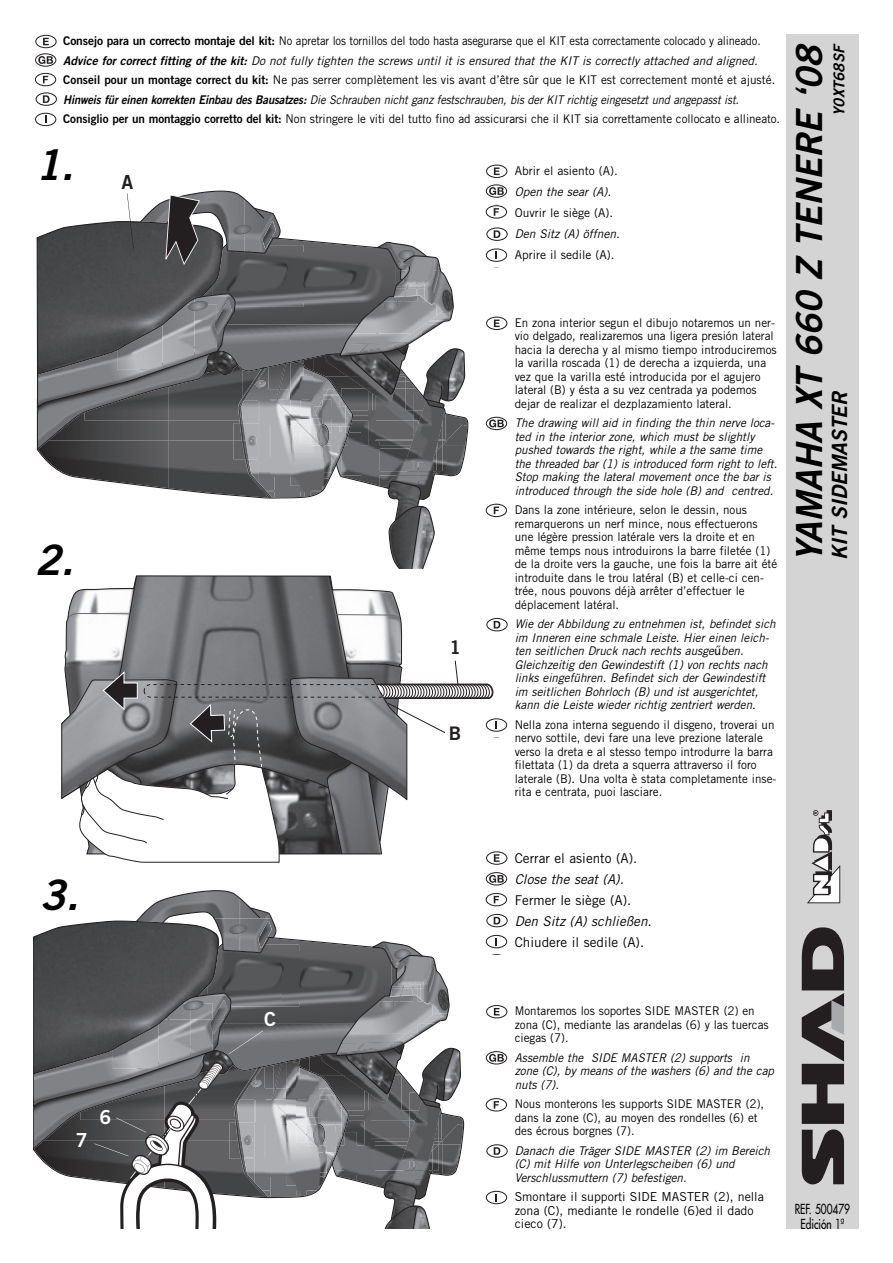
<style>
.page{position:relative;width:893px;height:1263px;background:#fff}
.page>*{position:absolute;margin:0;border:0;box-sizing:border-box;transform-origin:0 0}
.t1{font:italic 42px "Trade Gothic Bold Two";color:#000}
.t2{font:italic 36px "Trade Gothic Bold Two";color:#000}
.t3{font:italic 21px "Trade Gothic Bold Two";color:#000}
.t4{font:19.35px "Trade Gothic Bold Two";color:#fff}
.t5{font:19.35px "Trade Gothic Bold Two";color:#231f20}
.t6{font:18.75px "Trade Gothic Bold Two";color:#231f20}
.t7{font:italic 15px "Trade Gothic Bold Two";color:#000}
.t8{font:13.5px "Trade Gothic";color:#000}
.t9{font:italic 13.5px "Trade Gothic";color:#000}
.t10{font:13.5px/15px "Futura";color:#000;text-align:center;scale:.75 1}
.t11{font:12.45px/13.5px "Trade Gothic";color:#000}
.t12{font:12px/13.5px "Trade Gothic";color:#000}
.t13{font:italic 12px/13.5px "Trade Gothic";color:#000}
.t14{font:12px/19.5px "Trade Gothic";color:#000;scale:.93 1}
.s1{font-family:"Trade Gothic Bold Two"}
.s2{font-family:"Trade Gothic Bold Two";font-style:italic}
.s3{font-style:italic}
.s4{font-family:"Lucida Grande";font-style:normal}
</style>
<div class="page">
<svg style="left:37px;top:191px;width:431px;height:309px"></svg>
<div style="left:786px;top:35px;width:73px;height:1194px;background:#d4d4d4"></div>
<svg style="left:486px;top:165px;width:21px;height:13px"></svg>
<svg style="left:494px;top:168px;width:6px;height:7px"></svg>
<svg style="left:486px;top:184px;width:21px;height:14px"></svg>
<svg style="left:489px;top:187px;width:15px;height:8px"></svg>
<svg style="left:486px;top:205px;width:21px;height:14px"></svg>
<svg style="left:494px;top:208px;width:5px;height:8px"></svg>
<svg style="left:486px;top:227px;width:22px;height:14px"></svg>
<svg style="left:494px;top:230px;width:6px;height:8px"></svg>
<svg style="left:486px;top:248px;width:21px;height:14px"></svg>
<svg style="left:486px;top:317px;width:21px;height:13px"></svg>
<svg style="left:494px;top:320px;width:6px;height:7px"></svg>
<svg style="left:486px;top:417px;width:21px;height:13px"></svg>
<svg style="left:489px;top:419px;width:15px;height:8px"></svg>
<svg style="left:486px;top:504px;width:21px;height:13px"></svg>
<svg style="left:34px;top:890px;width:430px;height:339px"></svg>
<svg style="left:35px;top:35px;width:22px;height:13px"></svg>
<svg style="left:43px;top:38px;width:6px;height:7px"></svg>
<svg style="left:35px;top:53px;width:21px;height:14px"></svg>
<svg style="left:38px;top:56px;width:15px;height:8px"></svg>
<svg style="left:35px;top:73px;width:21px;height:13px"></svg>
<svg style="left:43px;top:76px;width:5px;height:7px"></svg>
<svg style="left:36px;top:92px;width:21px;height:14px"></svg>
<svg style="left:43px;top:95px;width:7px;height:8px"></svg>
<div style="left:35px;top:113px;width:21px;height:13px;background:#fff;border:1px solid #231f20;border-radius:50%"></div>
<svg style="left:45px;top:116px;width:2px;height:7px"></svg>
<svg style="left:802px;top:927px;width:42px;height:258px"></svg>
<svg style="left:807px;top:810px;width:33px;height:93px"></svg>
<svg style="left:486px;top:851px;width:21px;height:14px"></svg>
<svg style="left:62px;top:506px;width:445px;height:357px"></svg>
<svg style="left:486px;top:872px;width:21px;height:14px"></svg>
<svg style="left:489px;top:875px;width:15px;height:8px"></svg>
<svg style="left:486px;top:893px;width:21px;height:13px"></svg>
<svg style="left:494px;top:896px;width:5px;height:7px"></svg>
<svg style="left:486px;top:914px;width:22px;height:13px"></svg>
<svg style="left:494px;top:917px;width:6px;height:7px"></svg>
<svg style="left:486px;top:935px;width:21px;height:13px"></svg>
<svg style="left:486px;top:1005px;width:21px;height:13px"></svg>
<svg style="left:494px;top:1008px;width:6px;height:7px"></svg>
<svg style="left:486px;top:1051px;width:21px;height:14px"></svg>
<svg style="left:489px;top:1054px;width:15px;height:8px"></svg>
<svg style="left:486px;top:1098px;width:21px;height:14px"></svg>
<svg style="left:494px;top:1101px;width:5px;height:8px"></svg>
<svg style="left:486px;top:1144px;width:22px;height:14px"></svg>
<svg style="left:494px;top:1147px;width:6px;height:8px"></svg>
<svg style="left:486px;top:1191px;width:21px;height:13px"></svg>
<p class="t14" style="left:63px;top:32px;width:772px"><span class="s1">Consejo para un correcto montaje del kit:</span> No apretar los tornillos del todo hasta asegurarse que el KIT esta correctamente colocado y alineado.<br><span class="s2">Advice for correct fitting of the kit:</span> <span class="s3">Do not fully tighten the screws until it is ensured that the KIT is correctly attached and aligned.<br></span><span class="s1">Conseil pour un montage correct du kit:</span> Ne pas serrer complètement les vis avant d’être sûr que le KIT est correctement monté et ajusté.<br><span class="s2">Hinweis für einen korrekten Einbau des Bausatzes:</span> <span class="s3">Die Schrauben nicht ganz festschrauben, bis der KIT richtig eingesetzt und angepasst ist.<br></span><span class="s1">Consiglio per un montaggio corretto del kit:</span> Non stringere le viti del tutto fino ad assicurarsi che il KIT sia correttamente collocato e allineato.</p>
<h1 class="t1" style="left:35px;top:149px;width:48px">1.</h1>
<h3 class="t5" style="left:121px;top:175px;width:13px">A</h3>
<h1 class="t1" style="left:35px;top:544px;width:48px">2.</h1>
<h3 class="t6" style="left:449px;top:641px;width:13px">1</h3>
<h3 class="t6" style="left:449px;top:727px;width:14px">B</h3>
<p class="t12" style="left:515px;top:165px;width:105px">Abrir el asiento (A).</p>
<p class="t13" style="left:515px;top:186px;width:100px">Open the sear (A).</p>
<p class="t12" style="left:515px;top:207px;width:100px">Ouvrir le siège (A).</p>
<p class="t13" style="left:515px;top:228px;width:109px">Den Sitz (A) öffnen.</p>
<p class="t12" style="left:515px;top:249px;width:101px">Aprire il sedile (A).</p>
<p class="t12" style="left:515px;top:317px;width:264px">En zona interior segun el dibujo notaremos un ner&shy;vio delgado, realizaremos una ligera presión lateral hacia la derecha y al mismo tiempo introduciremos la varilla roscada (1) de derecha a izquierda, una vez que la varilla esté introducida por el agujero lateral (B) y ésta a su vez centrada ya podemos dejar de realizar el dezplazamiento lateral.</p>
<p class="t13" style="left:515px;top:417px;width:266px">The drawing will aid in finding the thin nerve loca&shy;ted in the interior zone, which must be slightly pushed towards the right, while a the same time the threaded bar (1) is introduced form right to left.<br>Stop making the lateral movement once the bar is introduced through the side hole (B) and centred.</p>
<p class="t12" style="left:515px;top:504px;width:264px">Dans la zone intérieure, selon le dessin, nous remarquerons un nerf mince, nous effectuerons une légère pression latérale vers la droite et en même temps nous introduirons la barre filetée (1) de la droite vers la gauche, une fois la barre ait été introduite dans le trou latéral (B) et celle-ci cen&shy;trée, nous pouvons déjà arrêter d’effectuer le déplacement latéral.</p>
<p class="t13" style="left:515px;top:618px;width:265px">Wie der Abbildung zu entnehmen ist, befindet sich im Inneren eine schmale Leiste. Hier einen leich&shy;ten seitlichen Druck nach rechts ausge<span class="s4">ű</span> ben.<br>Gleichzeitig den Gewindestift (1) von rechts nach links eingeführen. Befindet sich der Gewindestift im seitlichen Bohrloch (B) und ist ausgerichtet, kann die Leiste wieder richtig zentriert werden.</p>
<p class="t12" style="left:515px;top:719px;width:263px">Nella zona interna seguendo il disgeno, troverai un nervo sottile, devi fare una leve prezione laterale verso la dreta e al stesso tempo introdurre la barra filettata (1) da dreta a squerra attraverso il foro laterale (B). Una volta è stata completamente inse&shy;rita e centrata, puoi lasciare.</p>
<h2 class="t2" style="left:796px;top:562px;width:518px;rotate:-90deg">YAMAHA XT 660 Z TENERE ‘08</h2>
<p class="t7" style="left:834px;top:116px;width:71px;rotate:-90deg">Y0XT68SF</p>
<h3 class="t3" style="left:832px;top:560px;width:170px;rotate:-90deg">KIT SIDEMASTER</h3>
<h1 class="t1" style="left:40px;top:880px;width:48px">3.</h1>
<p class="t8" style="left:515px;top:853px;width:124px">Cerrar el asiento (A).</p>
<p class="t9" style="left:515px;top:874px;width:113px">Close the seat (A).</p>
<p class="t8" style="left:515px;top:895px;width:118px">Fermer le siège (A).</p>
<p class="t9" style="left:515px;top:916px;width:141px">Den Sitz (A) schließen.</p>
<p class="t8" style="left:515px;top:937px;width:131px">Chiudere il sedile (A).</p>
<h3 class="t4" style="left:76px;top:1133px;width:13px">7</h3>
<h3 class="t4" style="left:100px;top:1110px;width:13px">6</h3>
<h3 class="t4" style="left:264px;top:1012px;width:13px">C</h3>
<p class="t12" style="left:515px;top:1005px;width:255px">Montaremos los soportes SIDE MASTER (2) en zona (C), mediante las arandelas (6) y las tuercas ciegas (7).</p>
<p class="t13" style="left:515px;top:1052px;width:263px">Assemble the SIDE MASTER (2) supports in zone (C), by means of the washers (6) and the cap nuts (7).</p>
<p class="t12" style="left:515px;top:1098px;width:251px">Nous monterons les supports SIDE MASTER (2), dans la zone (C), au moyen des rondelles (6) et des écrous borgnes (7).</p>
<p class="t13" style="left:515px;top:1145px;width:259px">Danach die Träger SIDE MASTER (2) im Bereich (C) mit Hilfe von Unterlegscheiben (6) und<br>Verschlussmuttern (7) befestigen.</p>
<p class="t11" style="left:515px;top:1191px;width:251px">Smontare il supporti SIDE MASTER (2), nella zona (C), mediante le rondelle (6)ed il dado cieco (7).</p>
<p class="t10" style="left:795px;top:1202px;width:75px">REF. 500479<br>Edición 1ª</p>
</div>
